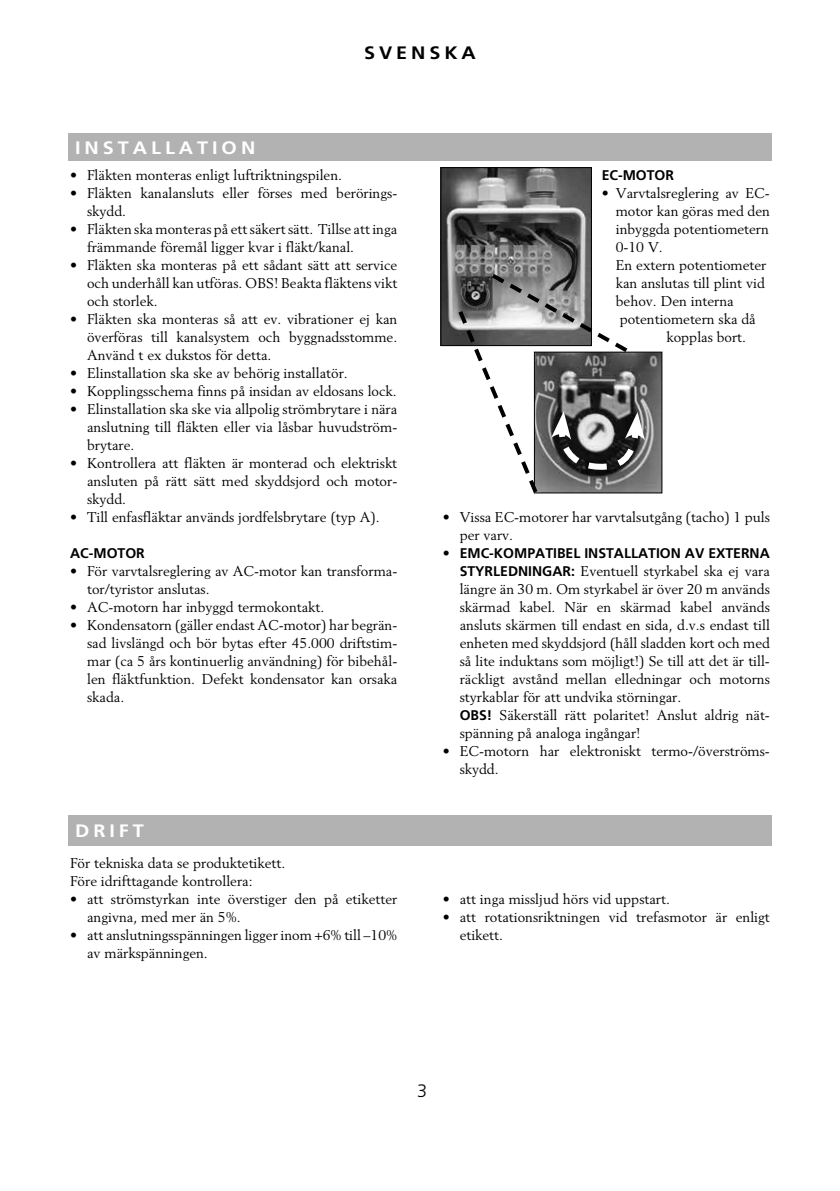
<style>
.page{position:relative;width:840px;height:1191px;background:#fff}
.page>*{position:absolute;margin:0;border:0;box-sizing:border-box;transform-origin:0 0}
.t1{font:700 18px "Frutiger LT Std";letter-spacing:.2em;color:#fff;scale:1.1 1}
.t2{font:700 18px "Frutiger LT Std";letter-spacing:.2em;color:#000;scale:1.1 1}
.t3{font:300 18px "Frutiger LT Std";color:#000}
.t4{font:14px/18px "Berling LT Std";color:#000}
.t5{font:700 14px "Frutiger LT Std";color:#000}
.s1{font-family:"Berling LT Std";font-weight:400}
.s2{font-family:"Frutiger LT Std";font-weight:700}
</style>
<div class="page">
<div style="left:68px;top:133px;width:703px;height:27px;background:#b3b2b2"></div>
<img style="left:442px;top:169px;width:147px;height:175px">
<div style="left:440px;top:167px;width:151px;height:179px;border:1px solid #000"></div>
<img style="left:644px;top:354px;width:15px;height:137px">
<svg style="left:455px;top:270px;width:189px;height:224px"></svg>
<div style="left:68px;top:815px;width:703px;height:31px;background:#b3b2b2"></div>
<p class="t2" style="left:364px;top:42px;width:103px">SVENSKA</p>
<p class="t1" style="left:75px;top:137px;width:165px">INSTALLATION</p>
<p class="t4" style="left:70px;top:166px;width:273px">• Fläkten monteras enligt luftriktningspilen.</p>
<p class="t4" style="left:87px;top:184px;width:311px;text-indent:-17px">• Fläkten kanalansluts eller förses med berörings&shy;skydd.</p>
<p class="t4" style="left:87px;top:220px;width:311px;text-indent:-17px">• Fläkten ska monteras på ett säkert sätt. Tillse att inga främmande föremål ligger kvar i fläkt/kanal.</p>
<p class="t4" style="left:87px;top:256px;width:311px;text-align:justify;text-indent:-17px">• Fläkten ska monteras på ett sådant sätt att service och underhåll kan utföras. OBS! Beakta fläktens vikt och storlek.</p>
<p class="t4" style="left:87px;top:310px;width:311px;text-align:justify;text-indent:-17px">• Fläkten ska monteras så att ev. vibrationer ej kan överföras till kanalsystem och byggnadsstomme.<br>Använd t ex dukstos för detta.</p>
<p class="t4" style="left:70px;top:364px;width:279px">• Elinstallation ska ske av behörig installatör.</p>
<p class="t4" style="left:70px;top:382px;width:328px">• Kopplingsschema finns på insidan av eldosans lock.</p>
<p class="t4" style="left:87px;top:400px;width:311px;text-align:justify;text-indent:-17px">• Elinstallation ska ske via allpolig strömbrytare i nära anslutning till fläkten eller via låsbar huvudström&shy;brytare.</p>
<p class="t4" style="left:87px;top:454px;width:311px;text-align:justify;text-indent:-17px">• Kontrollera att fläkten är monterad och elektriskt ansluten på rätt sätt med skyddsjord och motor&shy;skydd.</p>
<p class="t4" style="left:70px;top:508px;width:311px">• Till enfasfläktar används jordfelsbrytare (typ A).</p>
<p class="t5" style="left:70px;top:545px;width:76px">AC-MOTOR</p>
<p class="t4" style="left:87px;top:562px;width:311px;text-indent:-17px">• För varvtalsreglering av AC-motor kan transforma&shy;tor/tyristor anslutas.</p>
<p class="t4" style="left:70px;top:598px;width:255px">• AC-motorn har inbyggd termokontakt.</p>
<p class="t4" style="left:87px;top:616px;width:311px;text-align:justify;text-indent:-17px">• Kondensatorn (gäller endast AC-motor) har begrän&shy;sad livslängd och bör bytas efter 45.000 driftstim&shy;mar (ca 5 års kontinuerlig användning) för bibehål&shy;len fläktfunktion. Defekt kondensator kan orsaka skada.</p>
<p class="t1" style="left:75px;top:820px;width:64px">DRIFT</p>
<p class="t4" style="left:70px;top:853px;width:216px">För tekniska data se produktetikett.<br>Före idrifttagande kontrollera:</p>
<p class="t4" style="left:87px;top:889px;width:311px;text-indent:-17px">• att strömstyrkan inte överstiger den på etiketter angivna, med mer än 5%.</p>
<p class="t4" style="left:87px;top:926px;width:311px;text-indent:-17px">• att anslutningsspänningen ligger inom +6% till –10% av märkspänningen.</p>
<p class="t5" style="left:601px;top:167px;width:74px">EC-MOTOR</p>
<p class="t4" style="left:601px;top:184px;width:170px">• Varvtalsreglering av EC-</p>
<p class="t4" style="left:615px;top:202px;width:155px">motor kan göras med den</p>
<p class="t4" style="left:615px;top:220px;width:154px">inbyggda potentiometern</p>
<p class="t4" style="left:615px;top:238px;width:48px">0-10 V.</p>
<p class="t4" style="left:615px;top:256px;width:152px">En extern potentiometer</p>
<p class="t4" style="left:615px;top:274px;width:150px">kan anslutas till plint vid</p>
<p class="t4" style="left:615px;top:292px;width:119px">behov. Den interna</p>
<p class="t4" style="left:619px;top:310px;width:137px">potentiometern ska då</p>
<p class="t4" style="left:666px;top:328px;width:81px">kopplas bort.</p>
<p class="t4" style="left:459px;top:508px;width:311px;text-indent:-17px">• Vissa EC-motorer har varvtalsutgång (tacho) 1 puls per varv.</p>
<p class="t5" style="left:442px;top:545px;width:328px"><span class="s1">•</span> EMC-KOMPATIBEL INSTALLATION AV EXTERNA</p>
<p class="t4" style="left:459px;top:562px;width:311px"><span class="s2">STYRLEDNINGAR:</span> Eventuell styrkabel ska ej vara längre än 30 m. Om styrkabel är över 20 m används skärmad kabel. När en skärmad kabel används ansluts skärmen till endast en sida, d.v.s endast till enheten med skyddsjord (håll sladden kort och med så lite induktans som möjligt!) Se till att det är till&shy;räckligt avstånd mellan elledningar och motorns styrkablar för att undvika störningar.<br><span class="s2">OBS!</span> Säkerställ rätt polaritet! Anslut aldrig nät&shy;spänning på analoga ingångar!</p>
<p class="t4" style="left:459px;top:742px;width:311px;text-indent:-17px">• EC-motorn har elektroniskt termo-/överströms&shy;skydd.</p>
<p class="t4" style="left:442px;top:890px;width:229px">• att inga missljud hörs vid uppstart.</p>
<p class="t4" style="left:459px;top:908px;width:311px;text-indent:-17px">• att rotationsriktningen vid trefasmotor är enligt etikett.</p>
<p class="t3" style="left:417px;top:1080px;width:12px">3</p>
</div>
